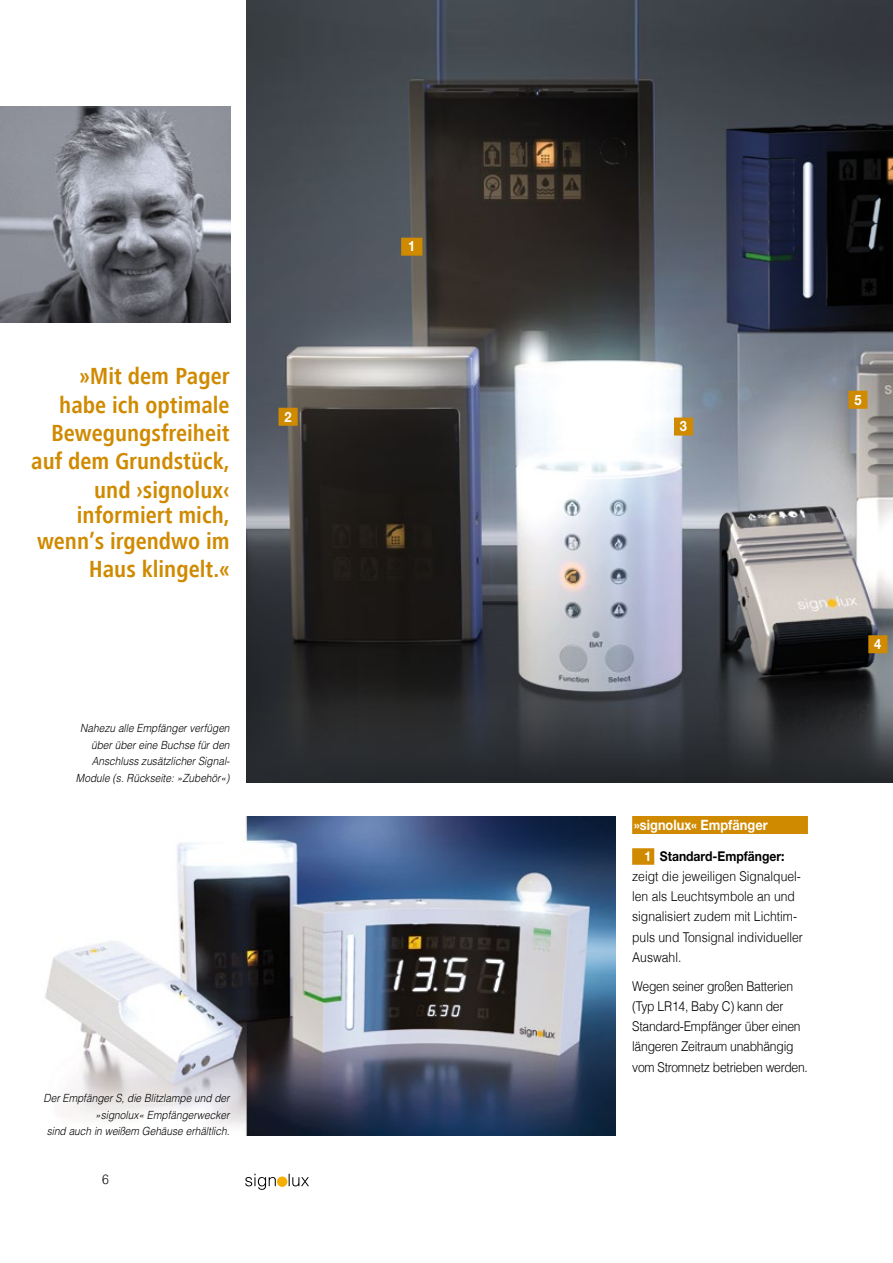
<style>
.page{position:relative;width:893px;height:1263px;background:#fff}
.page>*{position:absolute;margin:0;border:0;box-sizing:border-box;transform-origin:0 0}
.t1{font:700 condensed 24px/28.5px "Frutiger Next LT";color:#d08a00;text-align:right}
.t2{font:700 14.25px "Helvetica Neue";color:#fff;scale:.9 1}
.t3{font:300 13.5px/20.2px "Helvetica";letter-spacing:-.02em;color:#000;scale:.9 1}
.t4{font:300 13.5px/20.2px "Helvetica";color:#000;scale:.9 1}
.t5{font:700 13.5px "Helvetica Neue";color:#000;scale:.9 1}
.t6{font:italic 300 11.25px/16.5px "Helvetica";color:#000;text-align:right;scale:.9 1}
.s1{color:#fff}
</style>
<div class="page">
<img style="left:0;top:106px;width:230px;height:216px">
<img style="left:247px;top:0;width:646px;height:782px">
<img style="left:45px;top:816px;width:570px;height:319px">
<div style="left:632px;top:816px;width:176px;height:18px;background:#d08a00"></div>
<div style="left:632px;top:848px;width:22px;height:17px;background:#d08a00"></div>
<div style="left:674px;top:417px;width:19px;height:18px;background:#d08a00"></div>
<div style="left:401px;top:238px;width:21px;height:18px;background:#d08a00"></div>
<div style="left:868px;top:635px;width:19px;height:18px;background:#d08a00"></div>
<div style="left:279px;top:408px;width:19px;height:18px;background:#d08a00"></div>
<div style="left:848px;top:391px;width:19px;height:18px;background:#d08a00"></div>
<svg style="left:245px;top:1174px;width:64px;height:16px"></svg>
<div style="left:277px;top:1176px;width:10px;height:11px;background:#f8ae00;border-radius:50%"></div>
<h1 class="t1" style="left:31px;top:362px;width:200px">»Mit dem Pager habe ich optimale<br>Bewegungsfreiheit auf dem Grundstück, und ›signolux‹</h1>
<h1 class="t1" style="left:37px;top:503px;width:194px;line-height:25.5px">informiert mich, wenn’s irgendwo im</h1>
<h1 class="t1" style="left:89px;top:555px;width:142px">Haus klingelt.«</h1>
<p class="t2" style="left:285px;top:408px;width:9px">2</p>
<p class="t6" style="left:76px;top:720px;width:172px">Nahezu alle Empfänger verfügen über über eine Buchse für den<br>Anschluss zusätzlicher Signal-<br>Module (s. Rückseite: »Zubehör«)</p>
<p class="t2" style="left:408px;top:237px;width:9px">1</p>
<p class="t6" style="left:43px;top:1090px;width:208px">Der Empfänger S, die Blitzlampe und der »signolux« Empfängerwecker<br>sind auch in weißem Gehäuse erhältlich.</p>
<p class="t3" style="left:102px;top:1169px;width:9px">6</p>
<p class="t2" style="left:680px;top:417px;width:9px">3</p>
<p class="t2" style="left:854px;top:391px;width:9px">5</p>
<p class="t2" style="left:874px;top:635px;width:9px">4</p>
<p class="t2" style="left:634px;top:816px;width:150px">»signolux« Empfänger</p>
<p class="t5" style="left:644px;top:847px;width:157px"><span class="s1">1</span> Standard-Empfänger:</p>
<p class="t4" style="left:632px;top:865px;width:191px">zeigt die jeweiligen Signalquel&shy;len als Leuchtsymbole an und signalisiert zudem mit Lichtim&shy;puls und Tonsignal individueller<br>Auswahl.</p>
<p class="t3" style="left:632px;top:975px;width:197px">Wegen seiner großen Batterien (Typ LR14, Baby C) kann der<br>Standard-Empfänger über einen längeren Zeitraum unabhängig vom Stromnetz betrieben werden.</p>
</div>
